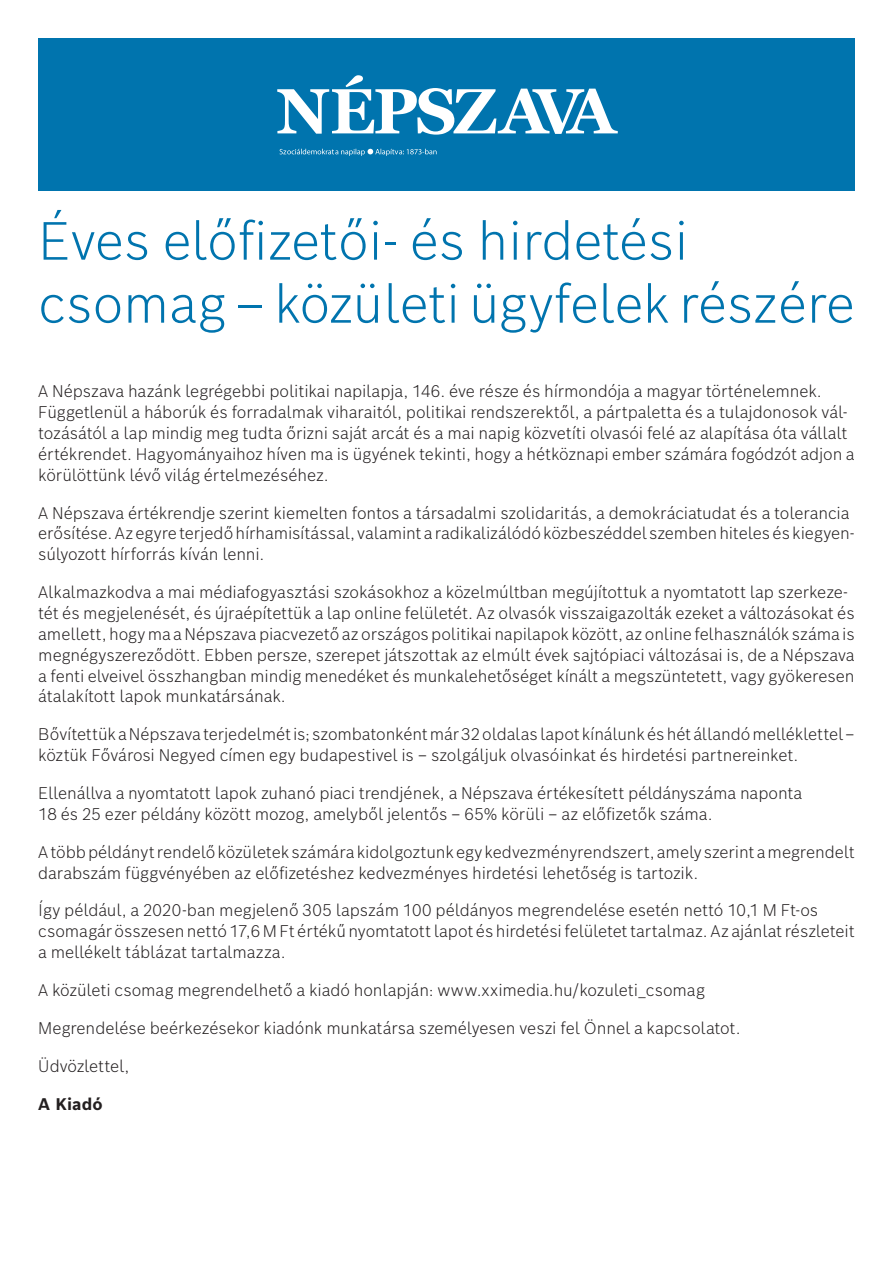
<style>
.page{position:relative;width:893px;height:1263px;background:#fff}
.page>*{position:absolute;margin:0;border:0;box-sizing:border-box;transform-origin:0 0}
.t1{font:300 52.5px/63px "Bosch Sans";color:#0074ae}
.t2{font:300 16.5px/20.9px "Bosch Sans";letter-spacing:-.005em;color:#231f20}
.t3{font:700 16.5px "Bosch Sans";color:#231f20}
</style>
<div class="page">
<div style="left:38px;top:38px;width:817px;height:153px;background:#0074ae"></div>
<svg style="left:277px;top:75px;width:341px;height:81px"></svg>
<h1 class="t1" style="left:38px;top:207px;width:818px">Éves előfizetői- és hirdetési csomag – közületi ügyfelek részére</h1>
<p class="t2" style="left:38px;top:380px;width:818px">A Népszava hazánk legrégebbi politikai napilapja, 146. éve része és hírmondója a magyar történelemnek.<br>Függetlenül a háborúk és forradalmak viharaitól, politikai rendszerektől, a pártpaletta és a tulajdonosok vál&shy;tozásától a lap mindig meg tudta őrizni saját arcát és a mai napig közvetíti olvasói felé az alapítása óta vállalt értékrendet. Hagyományaihoz híven ma is ügyének tekinti, hogy a hétköznapi ember számára fogódzót adjon a körülöttünk lévő világ értelmezéséhez.</p>
<p class="t2" style="left:38px;top:502px;width:818px">A Népszava értékrendje szerint kiemelten fontos a társadalmi szolidaritás, a demokráciatudat és a tolerancia erősítése. Az egyre terjedő hírhamisítással, valamint a radikalizálódó közbeszéddel szemben hiteles és kiegyen&shy;súlyozott hírforrás kíván lenni.</p>
<p class="t2" style="left:38px;top:581px;width:818px">Alkalmazkodva a mai médiafogyasztási szokásokhoz a közelmúltban megújítottuk a nyomtatott lap szerkeze&shy;tét és megjelenését, és újraépítettük a lap online felületét. Az olvasók visszaigazolták ezeket a változásokat és amellett, hogy ma a Népszava piacvezető az országos politikai napilapok között, az online felhasználók száma is megnégyszereződött. Ebben persze, szerepet játszottak az elmúlt évek sajtópiaci változásai is, de a Népszava a fenti elveivel összhangban mindig menedéket és munkalehetőséget kínált a megszüntetett, vagy gyökeresen átalakított lapok munkatársának.</p>
<p class="t2" style="left:38px;top:723px;width:818px">Bővítettük a Népszava terjedelmét is; szombatonként már 32 oldalas lapot kínálunk és hét állandó melléklettel – köztük Fővárosi Negyed címen egy budapestivel is – szolgáljuk olvasóinkat és hirdetési partnereinket.</p>
<p class="t2" style="left:38px;top:782px;width:765px">Ellenállva a nyomtatott lapok zuhanó piaci trendjének, a Népszava értékesített példányszáma naponta<br>18 és 25 ezer példány között mozog, amelyből jelentős – 65% körüli – az előfizetők száma.</p>
<p class="t2" style="left:38px;top:841px;width:818px">A több példányt rendelő közületek számára kidolgoztunk egy kedvezményrendszert, amely szerint a megrendelt darabszám függvényében az előfizetéshez kedvezményes hirdetési lehetőség is tartozik.</p>
<p class="t2" style="left:38px;top:899px;width:818px">Így például, a 2020-ban megjelenő 305 lapszám 100 példányos megrendelése esetén nettó 10,1 M Ft-os csomagár összesen nettó 17,6 M Ft értékű nyomtatott lapot és hirdetési felületet tartalmaz. Az ajánlat részleteit a mellékelt táblázat tartalmazza.</p>
<p class="t2" style="left:38px;top:979px;width:668px">A közületi csomag megrendelhető a kiadó honlapján: www.xximedia.hu/kozuleti_csomag</p>
<p class="t2" style="left:38px;top:1017px;width:704px">Megrendelése beérkezésekor kiadónk munkatársa személyesen veszi fel Önnel a kapcsolatot.</p>
<p class="t2" style="left:38px;top:1055px;width:93px">Üdvözlettel,</p>
<p class="t3" style="left:38px;top:1092px;width:66px">A Kiadó</p>
</div>
